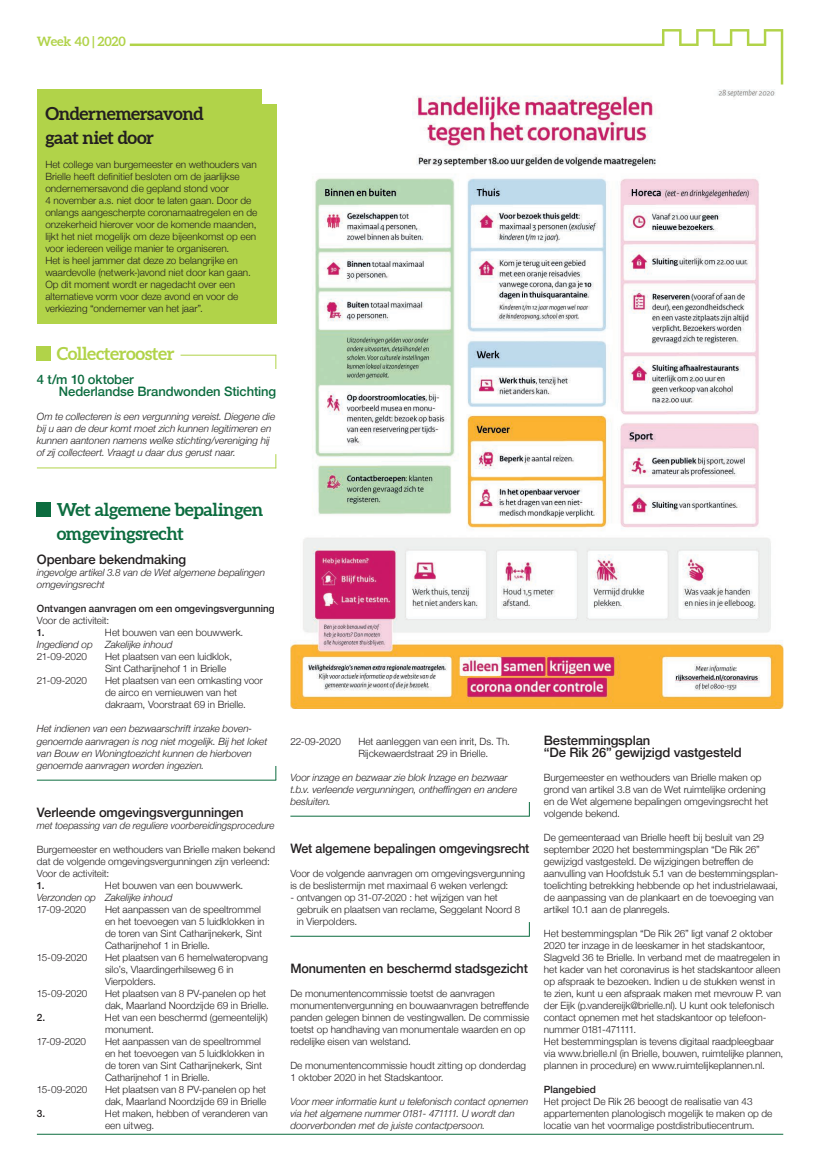
<style>
.page{position:relative;width:823px;height:1163px;background:#fff}
.page>*{position:absolute;margin:0;border:0;box-sizing:border-box;transform-origin:0 0}
.Kop_Aleo_donkergroen{font:700 18px/24px "Aleo";letter-spacing:-.015em;color:#0c6c3f}
.Kop_Aleo_donkergroen-2{font:700 18px "Aleo";letter-spacing:-.025em;color:#231f20}
.Kop_Aleo_lichtgroen{font:700 18px "Aleo";letter-spacing:-.02em;color:#b1d349}
.Broodtekst{font:500 13px "Helvetica Neue";letter-spacing:-.01em;color:#231f20}
.Lead{font:500 13px "Helvetica Neue";letter-spacing:-.01em;color:#0c6c3f}
.Broodtekst-2{font:500 13px "Helvetica Neue";letter-spacing:-.01em;color:#231f20;scale:.95 1}
.t1{font:700 13px "Aleo";letter-spacing:-.005em;color:#b1d349}
.Broodtekst-3{font:300 10px/12px "Helvetica Neue";color:#231f20}
.Broodtekst-4{font:italic 300 10px/12px "Helvetica Neue";letter-spacing:-.005em;color:#231f20}
.Broodtekst-5{font:500 10px "Helvetica Neue";color:#231f20}
</style>
<div class="page">
<hr style="left:37px;top:1133px;width:745px;height:1px;background:#0c6c3f">
<svg style="left:130px;top:29px;width:652px;height:55px"></svg>
<div style="left:37px;top:89px;width:239px;height:235px;background:#b1d349"></div>
<div style="left:262px;top:89px;width:14px;height:14px;background:#fff"></div>
<div style="left:37px;top:346px;width:14px;height:14px;background:#b1d349"></div>
<hr style="left:180px;top:355px;width:96px;height:1px;background:#b1d349">
<svg style="left:275px;top:355px;width:1px;height:14px"></svg>
<svg style="left:275px;top:454px;width:1px;height:13px"></svg>
<hr style="left:37px;top:467px;width:239px;height:1px;background:#b1d349">
<div style="left:37px;top:502px;width:14px;height:14px;background:#0c6c3f"></div>
<img style="left:290px;top:89px;width:492px;height:619px">
<svg style="left:275px;top:766px;width:1px;height:13px"></svg>
<hr style="left:37px;top:779px;width:239px;height:1px;background:#0c6c3f">
<svg style="left:528px;top:802px;width:1px;height:13px"></svg>
<hr style="left:290px;top:815px;width:239px;height:1px;background:#0c6c3f">
<svg style="left:528px;top:922px;width:1px;height:13px"></svg>
<hr style="left:290px;top:935px;width:239px;height:1px;background:#0c6c3f">
<p class="t1" style="left:37px;top:34px;width:91px">Week 40 | 2020</p>
<p class="Kop_Aleo_donkergroen-2" style="left:45px;top:102px;width:160px">Ondernemersavond</p>
<p class="Kop_Aleo_donkergroen-2" style="left:45px;top:126px;width:110px">gaat niet door</p>
<p class="Broodtekst-3" style="left:45px;top:158px;width:213px">Het college van burgemeester en wethouders van<br>Brielle heeft definitief besloten om de jaarlijkse</p>
<p class="Broodtekst-3" style="left:45px;top:182px;width:185px">ondernemersavond die gepland stond voor</p>
<p class="Broodtekst-3" style="left:45px;top:194px;width:213px">4 november a.s. niet door te laten gaan. Door de onlangs aangescherpte coronamaatregelen en de onzekerheid hierover voor de komende maanden, lijkt het niet mogelijk om deze bijeenkomst op een voor iedereen veilige manier te organiseren.</p>
<p class="Broodtekst-3" style="left:45px;top:254px;width:194px">Het is heel jammer dat deze zo belangrijke en</p>
<p class="Broodtekst-3" style="left:45px;top:266px;width:207px">waardevolle (netwerk-)avond niet door kan gaan.</p>
<p class="Broodtekst-3" style="left:45px;top:278px;width:191px">Op dit moment wordt er nagedacht over een</p>
<p class="Broodtekst-3" style="left:45px;top:290px;width:194px">alternatieve vorm voor deze avond en voor de</p>
<p class="Broodtekst-3" style="left:45px;top:302px;width:159px">verkiezing “ondernemer van het jaar”.</p>
<p class="Kop_Aleo_lichtgroen" style="left:57px;top:342px;width:119px">Collecterooster</p>
<p class="Lead" style="left:37px;top:369px;width:98px">4 t/m 10 oktober</p>
<p class="Lead" style="left:59px;top:381px;width:219px">Nederlandse Brandwonden Stichting</p>
<p class="Broodtekst-4" style="left:37px;top:410px;width:240px">Om te collecteren is een vergunning vereist. Diegene die bij u aan de deur komt moet zich kunnen legitimeren en kunnen aantonen namens welke stichting/vereniging hij of zij collecteert. Vraagt u daar dus gerust naar.</p>
<p class="Kop_Aleo_donkergroen" style="left:57px;top:498px;width:208px">Wet algemene bepalingen omgevingsrecht</p>
<p class="Broodtekst" style="left:37px;top:549px;width:151px">Openbare bekendmaking</p>
<p class="Broodtekst-4" style="left:37px;top:566px;width:229px">ingevolge artikel 3.8 van de Wet algemene bepalingen omgevingsrecht</p>
<p class="Broodtekst-5" style="left:37px;top:600px;width:239px">Ontvangen aanvragen om een omgevingsvergunning</p>
<p class="Broodtekst-3" style="left:37px;top:614px;width:74px">Voor de activiteit:</p>
<p class="Broodtekst-5" style="left:37px;top:624px;width:9px">1.</p>
<p class="Broodtekst-3" style="left:105px;top:626px;width:140px">Het bouwen van een bouwwerk.</p>
<p class="Broodtekst-4" style="left:37px;top:638px;width:137px">Ingediend op Zakelijke inhoud</p>
<p class="Broodtekst-3" style="left:37px;top:650px;width:51px">21-09-2020</p>
<p class="Broodtekst-3" style="left:105px;top:650px;width:129px">Het plaatsen van een luidklok,</p>
<p class="Broodtekst-3" style="left:105px;top:662px;width:123px">Sint Catharijnehof 1 in Brielle</p>
<p class="Broodtekst-3" style="left:37px;top:674px;width:51px">21-09-2020</p>
<p class="Broodtekst-3" style="left:105px;top:674px;width:159px">Het plaatsen van een omkasting voor de airco en vernieuwen van het</p>
<p class="Broodtekst-3" style="left:105px;top:698px;width:142px">dakraam, Voorstraat 69 in Brielle.</p>
<p class="Broodtekst-4" style="left:37px;top:722px;width:217px">Het indienen van een bezwaarschrift inzake boven-</p>
<p class="Broodtekst-4" style="left:37px;top:734px;width:232px">genoemde aanvragen is nog niet mogelijk. Bij het loket van Bouw en Woningtoezicht kunnen de hierboven genoemde aanvragen worden ingezien.</p>
<p class="Broodtekst" style="left:37px;top:801px;width:208px">Verleende omgevingsvergunningen</p>
<p class="Broodtekst-4" style="left:37px;top:818px;width:239px">met toepassing van de reguliere voorbereidingsprocedure</p>
<p class="Broodtekst-3" style="left:37px;top:842px;width:240px">Burgemeester en wethouders van Brielle maken bekend dat de volgende omgevingsvergunningen zijn verleend:</p>
<p class="Broodtekst-3" style="left:37px;top:866px;width:74px">Voor de activiteit:</p>
<p class="Broodtekst-5" style="left:37px;top:876px;width:9px">1.</p>
<p class="Broodtekst-3" style="left:105px;top:878px;width:140px">Het bouwen van een bouwwerk.</p>
<p class="Broodtekst-4" style="left:37px;top:890px;width:137px">Verzonden op Zakelijke inhoud</p>
<p class="Broodtekst-3" style="left:37px;top:902px;width:51px">17-09-2020</p>
<p class="Broodtekst-3" style="left:105px;top:902px;width:161px">Het aanpassen van de speeltrommel en het toevoegen van 5 luidklokken in de toren van Sint Catharijnekerk, Sint Catharijnehof 1 in Brielle.</p>
<p class="Broodtekst-3" style="left:37px;top:950px;width:52px">15-09-2020</p>
<p class="Broodtekst-3" style="left:105px;top:950px;width:164px">Het plaatsen van 6 hemelwateropvang silo’s, Vlaardingerhilseweg 6 in</p>
<p class="Broodtekst-3" style="left:105px;top:974px;width:52px">Vierpolders.</p>
<p class="Broodtekst-3" style="left:37px;top:986px;width:52px">15-09-2020</p>
<p class="Broodtekst-3" style="left:105px;top:986px;width:165px">Het plaatsen van 8 PV-panelen op het dak, Maarland Noordzijde 69 in Brielle.</p>
<p class="Broodtekst-5" style="left:37px;top:1008px;width:10px">2.</p>
<p class="Broodtekst-3" style="left:105px;top:1010px;width:164px">Het van een beschermd (gemeentelijk) monument.</p>
<p class="Broodtekst-3" style="left:37px;top:1034px;width:51px">17-09-2020</p>
<p class="Broodtekst-3" style="left:105px;top:1034px;width:161px">Het aanpassen van de speeltrommel en het toevoegen van 5 luidklokken in de toren van Sint Catharijnekerk, Sint Catharijnehof 1 in Brielle.</p>
<p class="Broodtekst-3" style="left:37px;top:1082px;width:52px">15-09-2020</p>
<p class="Broodtekst-3" style="left:105px;top:1082px;width:163px">Het plaatsen van 8 PV-panelen op het dak, Maarland Noordzijde 69 in Brielle</p>
<p class="Broodtekst-5" style="left:37px;top:1104px;width:10px">3.</p>
<p class="Broodtekst-3" style="left:105px;top:1106px;width:164px">Het maken, hebben of veranderen van een uitweg.</p>
<p class="Broodtekst-3" style="left:290px;top:734px;width:52px">22-09-2020</p>
<p class="Broodtekst-3" style="left:358px;top:734px;width:153px">Het aanleggen van een inrit, Ds. Th.<br>Rijckewaerdstraat 29 in Brielle.</p>
<p class="Broodtekst-4" style="left:290px;top:770px;width:228px">Voor inzage en bezwaar zie blok Inzage en bezwaar t.b.v. verleende vergunningen, ontheffingen en andere besluiten.</p>
<p class="Broodtekst-2" style="left:290px;top:837px;width:253px">Wet algemene bepalingen omgevingsrecht</p>
<p class="Broodtekst-3" style="left:290px;top:866px;width:236px">Voor de volgende aanvragen om omgevingsvergunning is de beslistermijn met maximaal 6 weken verlengd:</p>
<p class="Broodtekst-3" style="left:296px;top:890px;width:225px;text-indent:-6px">- ontvangen op 31-07-2020 : het wijzigen van het gebruik en plaatsen van reclame, Seggelant Noord 8 in Vierpolders.</p>
<p class="Broodtekst" style="left:290px;top:957px;width:239px">Monumenten en beschermd stadsgezicht</p>
<p class="Broodtekst-3" style="left:290px;top:986px;width:206px">De monumentencommissie toetst de aanvragen</p>
<p class="Broodtekst-3" style="left:290px;top:998px;width:240px">monumentenvergunning en bouwaanvragen betreffende panden gelegen binnen de vestingwallen. De commissie toetst op handhaving van monumentale waarden en op redelijke eisen van welstand.</p>
<p class="Broodtekst-3" style="left:290px;top:1058px;width:237px">De monumentencommissie houdt zitting op donderdag<br>1 oktober 2020 in het Stadskantoor.</p>
<p class="Broodtekst-4" style="left:290px;top:1094px;width:239px">Voor meer informatie kunt u telefonisch contact opnemen via het algemene nummer 0181- 471111. U wordt dan doorverbonden met de juiste contactpersoon.</p>
<p class="Broodtekst" style="left:543px;top:729px;width:108px">Bestemmingsplan</p>
<p class="Broodtekst" style="left:543px;top:741px;width:199px">“De Rik 26” gewijzigd vastgesteld</p>
<p class="Broodtekst-3" style="left:543px;top:770px;width:226px">Burgemeester en wethouders van Brielle maken op grond van artikel 3.8 van de Wet ruimtelijke ordening en de Wet algemene bepalingen omgevingsrecht het volgende bekend.</p>
<p class="Broodtekst-3" style="left:543px;top:830px;width:236px">De gemeenteraad van Brielle heeft bij besluit van 29 september 2020 het bestemmingsplan “De Rik 26” gewijzigd vastgesteld. De wijzigingen betreffen de aanvulling van Hoofdstuk 5.1 van de bestemmingsplan&shy;toelichting betrekking hebbende op het industrielawaai, de aanpassing van de plankaart en de toevoeging van artikel 10.1 aan de planregels.</p>
<p class="Broodtekst-3" style="left:543px;top:926px;width:238px">Het bestemmingsplan “De Rik 26” ligt vanaf 2 oktober 2020 ter inzage in de leeskamer in het stadskantoor, Slagveld 36 te Brielle. In verband met de maatregelen in het kader van het coronavirus is het stadskantoor alleen op afspraak te bezoeken. Indien u de stukken wenst in te zien, kunt u een afspraak maken met mevrouw P. van der Eijk (p.vandereijk@brielle.nl). U kunt ook telefonisch contact opnemen met het stadskantoor op telefoon&shy;nummer 0181-471111.</p>
<p class="Broodtekst-3" style="left:543px;top:1034px;width:241px">Het bestemmingsplan is tevens digitaal raadpleegbaar via www.brielle.nl (in Brielle, bouwen, ruimtelijke plannen, plannen in procedure) en www.ruimtelijkeplannen.nl.</p>
<p class="Broodtekst-5" style="left:543px;top:1080px;width:53px">Plangebied</p>
<p class="Broodtekst-3" style="left:543px;top:1094px;width:230px">Het project De Rik 26 beoogt de realisatie van 43 appartementen planologisch mogelijk te maken op de locatie van het voormalige postdistributiecentrum.</p>
</div>
